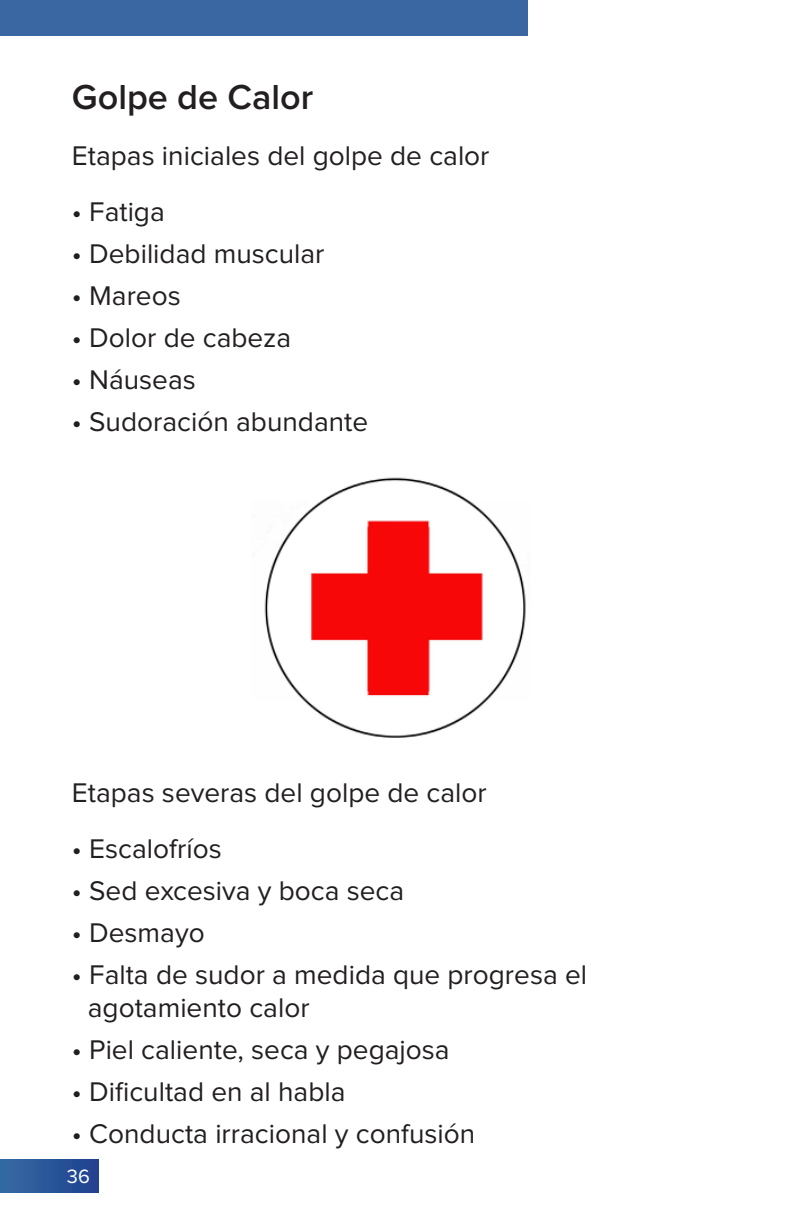
<style>
.page{position:relative;width:792px;height:1224px;background:#fff}
.page>*{position:absolute;margin:0;border:0;box-sizing:border-box;transform-origin:0 0}
.t1{font:600 36px "Proxima Nova";color:#231f20}
.t2{font:28px/33.6px "Proxima Nova";color:#231f20}
.t3{font:20px "Proxima Nova";color:#fff}
</style>
<div class="page">
<div style="left:0;top:1160px;width:98px;height:32px;background:linear-gradient(to right,#356ba4,#1f418f)"></div>
<img style="left:264px;top:477px;width:262px;height:261px">
<div style="left:0;top:0;width:527px;height:36px;background:#3a67a2"></div>
<p class="t1" style="left:72px;top:80px;width:243px">Golpe de Calor</p>
<p class="t2" style="left:72px;top:140px;width:419px">Etapas iniciales del golpe de calor</p>
<p class="t2" style="left:72px;top:196px;width:94px">• Fatiga</p>
<p class="t2" style="left:72px;top:238px;width:254px">• Debilidad muscular</p>
<p class="t2" style="left:72px;top:280px;width:110px">• Mareos</p>
<p class="t2" style="left:72px;top:322px;width:221px">• Dolor de cabeza</p>
<p class="t2" style="left:72px;top:364px;width:125px">• Náuseas</p>
<p class="t2" style="left:72px;top:406px;width:298px">• Sudoración abundante</p>
<p class="t2" style="left:72px;top:777px;width:416px">Etapas severas del golpe de calor</p>
<p class="t2" style="left:72px;top:833px;width:151px">• Escalofríos</p>
<p class="t2" style="left:72px;top:875px;width:334px">• Sed excesiva y boca seca</p>
<p class="t2" style="left:72px;top:917px;width:134px">• Desmayo</p>
<p class="t2" style="left:88px;top:959px;width:501px;text-indent:-16px">• Falta de sudor a medida que progresa el agotamiento calor</p>
<p class="t2" style="left:72px;top:1034px;width:379px">• Piel caliente, seca y pegajosa</p>
<p class="t2" style="left:72px;top:1076px;width:275px">• Dificultad en al habla</p>
<p class="t2" style="left:72px;top:1118px;width:405px">• Conducta irracional y confusión</p>
<p class="t3" style="left:67px;top:1167px;width:24px">36</p>
</div>
